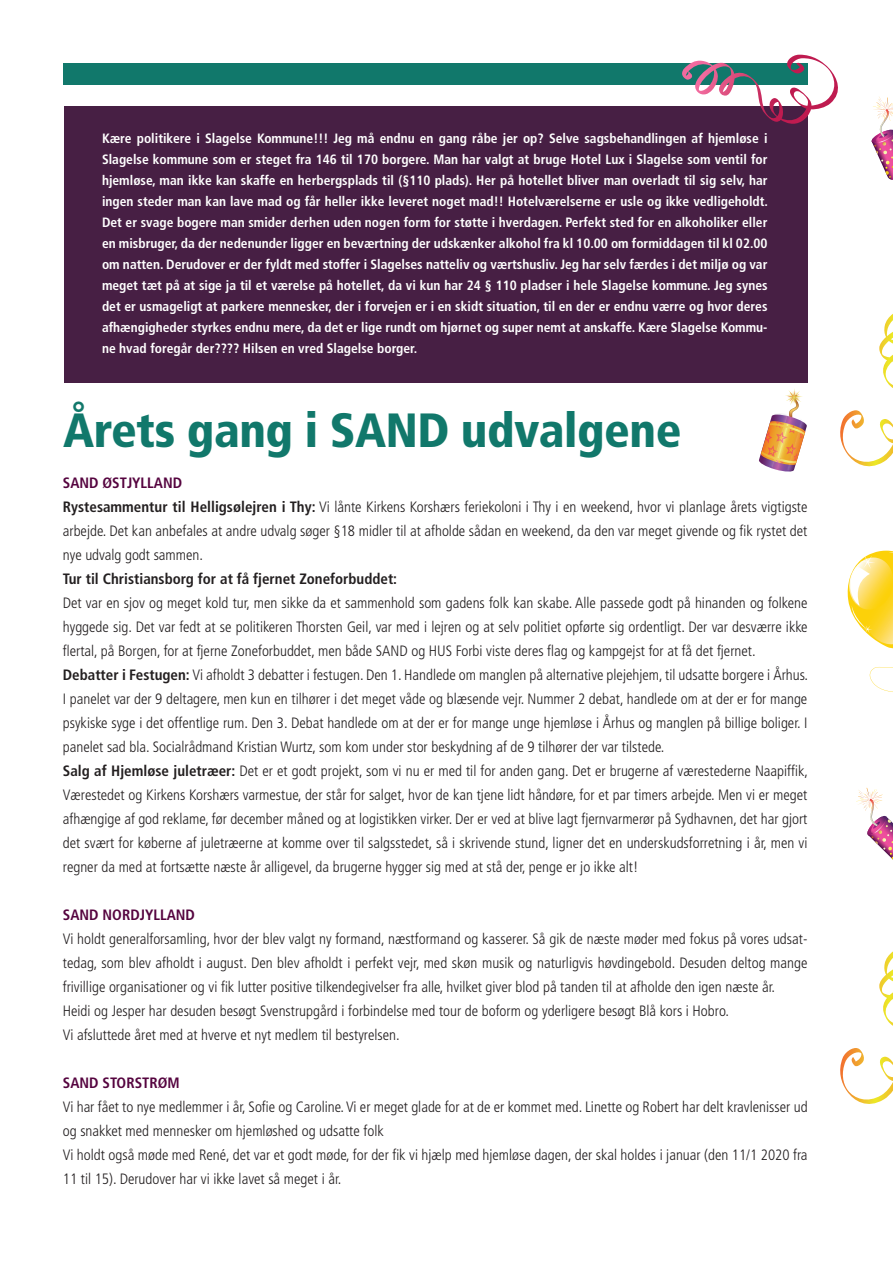
<style>
.page{position:relative;width:893px;height:1263px;background:#fff}
.page>*{position:absolute;margin:0;border:0;box-sizing:border-box;transform-origin:0 0}
.By-line{font:900 condensed 48px "Frutiger";letter-spacing:-.01em;color:#11786b}
.Body_kalender{font:300 condensed 15px/24px "Frutiger";color:#231f20;text-align:justify}
.Body_kalender-2{font:700 condensed 15px "Frutiger";color:#231f20}
.Body_kalender-3{font:700 condensed 15px "Frutiger";color:#55043f}
.By-line-2{font:700 condensed 13.5px/21px "Frutiger";color:#fff;text-align:justify}
.s1{font-weight:700}
</style>
<div class="page">
<div style="left:64px;top:64px;width:744px;height:21px;background:#11786b"></div>
<div style="left:65px;top:106px;width:743px;height:277px;background:#471f44"></div>
<svg style="left:840px;top:314px;width:53px;height:153px"></svg>
<svg style="left:840px;top:951px;width:53px;height:153px"></svg>
<img style="left:759px;top:389px;width:48px;height:83px">
<svg style="left:856px;top:788px;width:37px;height:71px"></svg>
<svg style="left:847px;top:551px;width:46px;height:141px"></svg>
<svg style="left:871px;top:97px;width:22px;height:83px"></svg>
<svg style="left:682px;top:55px;width:156px;height:69px"></svg>
<p class="By-line-2" style="left:102px;top:128px;width:668px">Kære politikere i Slagelse Kommune!!! Jeg må endnu en gang råbe jer op? Selve sagsbehandlingen af hjemløse i Slagelse kommune som er steget fra 146 til 170 borgere. Man har valgt at bruge Hotel Lux i Slagelse som ventil for hjemløse, man ikke kan skaffe en herbergsplads til (§110 plads). Her på hotellet bliver man overladt til sig selv, har ingen steder man kan lave mad og får heller ikke leveret noget mad!! Hotelværelserne er usle og ikke vedligeholdt.<br>Det er svage bogere man smider derhen uden nogen form for støtte i hverdagen. Perfekt sted for en alkoholiker eller en misbruger, da der nedenunder ligger en beværtning der udskænker alkohol fra kl 10.00 om formiddagen til kl 02.00 om natten. Derudover er der fyldt med stoffer i Slagelses natteliv og værtshusliv. Jeg har selv færdes i det miljø og var meget tæt på at sige ja til et værelse på hotellet, da vi kun har 24 § 110 pladser i hele Slagelse kommune. Jeg synes det er usmageligt at parkere mennesker, der i forvejen er i en skidt situation, til en der er endnu værre og hvor deres afhængigheder styrkes endnu mere, da det er lige rundt om hjørnet og super nemt at anskaffe. Kære Slagelse Kommu&shy;ne hvad foregår der???? Hilsen en vred Slagelse borger.</p>
<p class="By-line" style="left:63px;top:402px;width:620px">Årets gang i SAND udvalgene</p>
<p class="Body_kalender-3" style="left:63px;top:474px;width:121px">SAND ØSTJYLLAND</p>
<p class="Body_kalender" style="left:63px;top:495px;width:746px"><span class="s1">Rystesammentur til Helligsølejren i Thy:</span> Vi lånte Kirkens Korshærs feriekoloni i Thy i en weekend, hvor vi planlage årets vigtigste arbejde. Det kan anbefales at andre udvalg søger §18 midler til at afholde sådan en weekend, da den var meget givende og fik rystet det nye udvalg godt sammen.</p>
<p class="Body_kalender-2" style="left:63px;top:570px;width:336px">Tur til Christiansborg for at få fjernet Zoneforbuddet:</p>
<p class="Body_kalender" style="left:63px;top:591px;width:746px">Det var en sjov og meget kold tur, men sikke da et sammenhold som gadens folk kan skabe. Alle passede godt på hinanden og folkene hyggede sig. Det var fedt at se politikeren Thorsten Geil, var med i lejren og at selv politiet opførte sig ordentligt. Der var desværre ikke flertal, på Borgen, for at fjerne Zoneforbuddet, men både SAND og HUS Forbi viste deres flag og kampgejst for at få det fjernet.</p>
<p class="Body_kalender" style="left:63px;top:663px;width:747px"><span class="s1">Debatter i Festugen:</span> Vi afholdt 3 debatter i festugen. Den 1. Handlede om manglen på alternative plejehjem, til udsatte borgere i Århus.<br>I panelet var der 9 deltagere, men kun en tilhører i det meget våde og blæsende vejr. Nummer 2 debat, handlede om at der er for mange psykiske syge i det offentlige rum. Den 3. Debat handlede om at der er for mange unge hjemløse i Århus og manglen på billige boliger. I panelet sad bla. Socialrådmand Kristian Wurtz, som kom under stor beskydning af de 9 tilhører der var tilstede.</p>
<p class="Body_kalender" style="left:63px;top:759px;width:747px"><span class="s1">Salg af Hjemløse juletræer:</span> Det er et godt projekt, som vi nu er med til for anden gang. Det er brugerne af værestederne Naapiffik, Værestedet og Kirkens Korshærs varmestue, der står for salget, hvor de kan tjene lidt håndøre, for et par timers arbejde. Men vi er meget afhængige af god reklame, før december måned og at logistikken virker. Der er ved at blive lagt fjernvarmerør på Sydhavnen, det har gjort det svært for køberne af juletræerne at komme over til salgsstedet, så i skrivende stund, ligner det en underskudsforretning i år, men vi regner da med at fortsætte næste år alligevel, da brugerne hygger sig med at stå der, penge er jo ikke alt!</p>
<p class="Body_kalender-3" style="left:63px;top:906px;width:134px">SAND NORDJYLLAND</p>
<p class="Body_kalender" style="left:63px;top:927px;width:746px">Vi holdt generalforsamling, hvor der blev valgt ny formand, næstformand og kasserer. Så gik de næste møder med fokus på vores udsat&shy;tedag, som blev afholdt i august. Den blev afholdt i perfekt vejr, med skøn musik og naturligvis høvdingebold. Desuden deltog mange frivillige organisationer og vi fik lutter positive tilkendegivelser fra alle, hvilket giver blod på tanden til at afholde den igen næste år.</p>
<p class="Body_kalender" style="left:63px;top:999px;width:668px">Heidi og Jesper har desuden besøgt Svenstrupgård i forbindelse med tour de boform og yderligere besøgt Blå kors i Hobro.</p>
<p class="Body_kalender" style="left:63px;top:1023px;width:338px">Vi afsluttede året med at hverve et nyt medlem til bestyrelsen.</p>
<p class="Body_kalender-3" style="left:63px;top:1074px;width:118px">SAND STORSTRØM</p>
<p class="Body_kalender" style="left:63px;top:1095px;width:746px">Vi har fået to nye medlemmer i år, Sofie og Caroline. Vi er meget glade for at de er kommet med. Linette og Robert har delt kravlenisser ud og snakket med mennesker om hjemløshed og udsatte folk</p>
<p class="Body_kalender" style="left:63px;top:1143px;width:746px">Vi holdt også møde med René, det var et godt møde, for der fik vi hjælp med hjemløse dagen, der skal holdes i januar (den 11/1 2020 fra<br>11 til 15). Derudover har vi ikke lavet så meget i år.</p>
</div>
